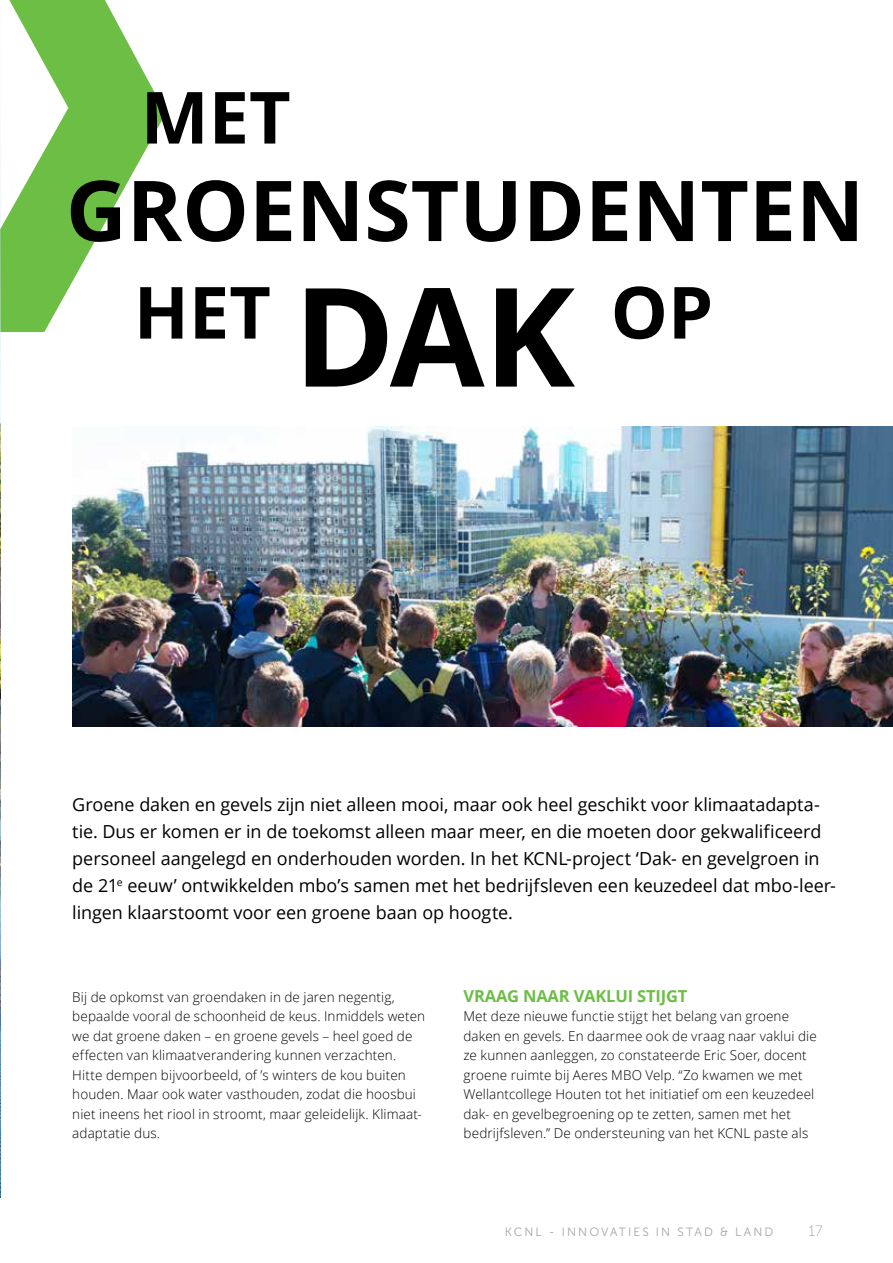
<style>
.page{position:relative;width:893px;height:1263px;background:#fff}
.page>*{position:absolute;margin:0;border:0;box-sizing:border-box;transform-origin:0 0}
.t1{font:700 84px "Open Sans";color:#000}
.t2{font:700 72px "Open Sans";color:#000}
.t3{font:18px/27px "Open Sans";letter-spacing:-.005em;color:#000}
.t4{font:700 16.5px "Open Sans";letter-spacing:-.01em;color:#6cbe45}
.t5{font:15px "Museo Sans 100";color:#a3a5a8}
.t6{font:300 13.5px/19.5px "Open Sans";letter-spacing:.01em;color:#000}
.t7{font:12px "Museo Sans 300";letter-spacing:.175em;color:#a3a5a8}
.s1{font-size:137.4px}
</style>
<div class="page">
<svg style="left:1px;top:0;width:165px;height:332px;fill:#6cbe45"></svg>
<img style="left:0;top:150px;width:1px;height:1047px">
<img style="left:72px;top:426px;width:821px;height:300px">
<h2 class="t2" style="left:141px;top:67px;width:151px">MET</h2>
<h1 class="t1" style="left:66px;top:151px;width:800px">GROENSTUDENTEN</h1>
<h2 class="t2" style="left:134px;top:262px;width:581px">HET <span class="s1">DAK</span> OP</h2>
<p class="t3" style="left:72px;top:791px;width:765px">Groene daken en gevels zijn niet alleen mooi, maar ook heel geschikt voor klimaatadapta&shy;tie. Dus er komen er in de toekomst alleen maar meer, en die moeten door gekwalificeerd personeel aangelegd en onderhouden worden. In het KCNL-project ‘Dak- en gevelgroen in de 21<sup>e</sup> eeuw’ ontwikkelden mbo’s samen met het bedrijfsleven een keuzedeel dat mbo-leer&shy;lingen klaarstoomt voor een groene baan op hoogte.</p>
<p class="t6" style="left:72px;top:987px;width:354px">Bij de opkomst van groendaken in de jaren negentig, bepaalde vooral de schoonheid de keus. Inmiddels weten we dat groene daken – en groene gevels – heel goed de effecten van klimaatverandering kunnen verzachten.<br>Hitte dempen bijvoorbeeld, of ’s winters de kou buiten houden. Maar ook water vasthouden, zodat die hoosbui niet ineens het riool in stroomt, maar geleidelijk. Klimaat&shy;adaptatie dus.</p>
<p class="t4" style="left:463px;top:984px;width:225px">VRAAG NAAR VAKLUI STIJGT</p>
<p class="t6" style="left:463px;top:1006px;width:355px">Met deze nieuwe functie stijgt het belang van groene daken en gevels. En daarmee ook de vraag naar vaklui die ze kunnen aanleggen, zo constateerde Eric Soer, docent groene ruimte bij Aeres MBO Velp. “Zo kwamen we met Wellantcollege Houten tot het initiatief om een keuzedeel dak- en gevelbegroening op te zetten, samen met het bedrijfsleven.” De ondersteuning van het KCNL paste als</p>
<p class="t7" style="left:505px;top:1225px;width:270px">KCNL - INNOVATIES IN STAD &amp; LAND</p>
<p class="t5" style="left:809px;top:1222px;width:16px">17</p>
</div>
